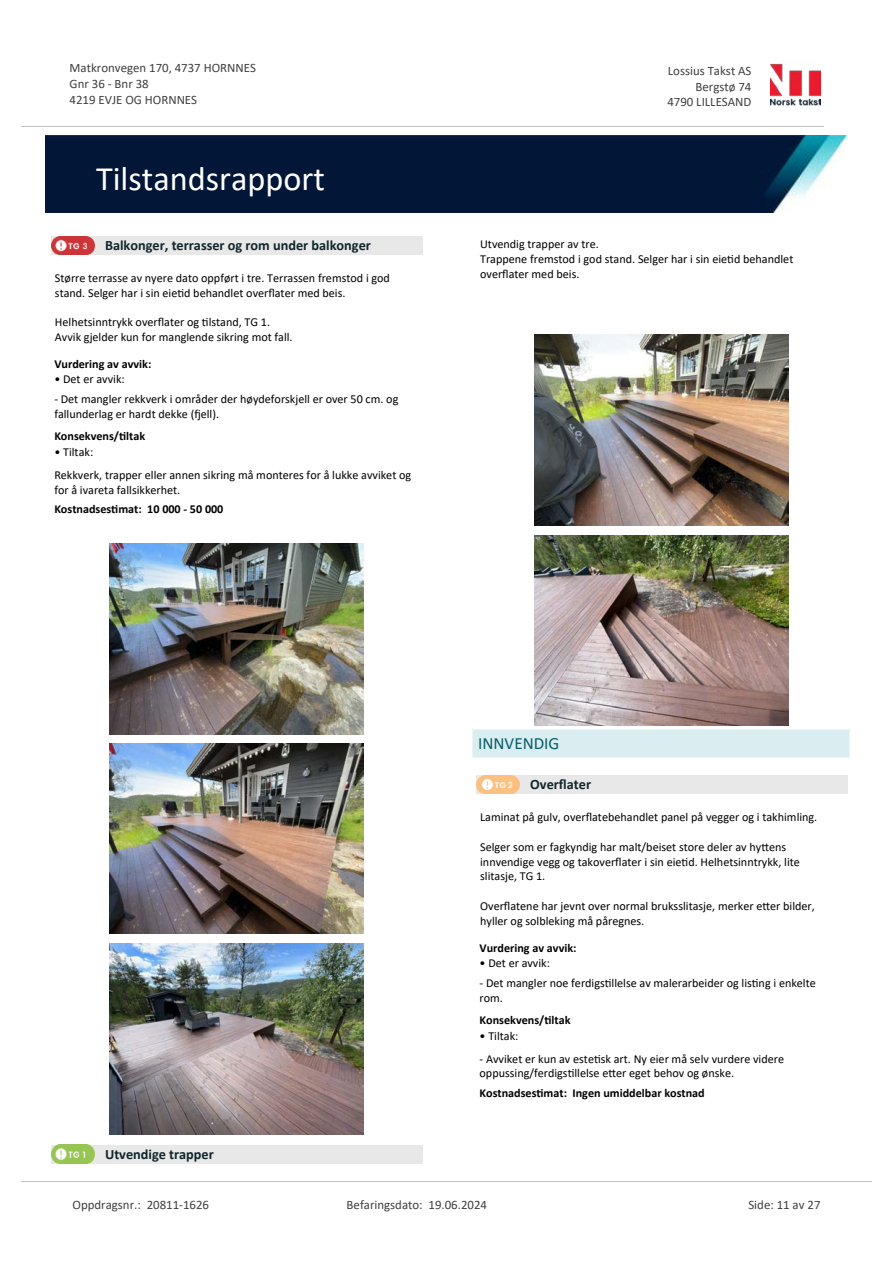
<style>
.page{position:relative;width:893px;height:1263px;background:#fff}
.page>*{position:absolute;margin:0;border:0;box-sizing:border-box;transform-origin:0 0}
.t1{font:34.35px "Calibri";color:#fff}
.t2{font:17.1px "Calibri";color:#065c69}
.t3{font:700 14.25px "Calibri";color:#0f252c}
.t4{font:12.9px/15.8px "Calibri";color:#404040}
.t5{font:12.15px/14.9px "Calibri";color:#000}
.t6{font:700 12.15px "Calibri";color:#000}
</style>
<div class="page">
<div style="left:51px;top:236px;width:372px;height:18px;background:#e8e8e8"></div>
<img style="left:51px;top:236px;width:43px;height:18px">
<img style="left:109px;top:544px;width:254px;height:190px">
<img style="left:109px;top:743px;width:254px;height:191px">
<img style="left:109px;top:943px;width:254px;height:191px">
<div style="left:51px;top:1145px;width:372px;height:18px;background:#e8e8e8"></div>
<img style="left:51px;top:1145px;width:43px;height:18px">
<img style="left:534px;top:335px;width:254px;height:190px">
<img style="left:534px;top:535px;width:254px;height:191px">
<div style="left:472px;top:729px;width:377px;height:29px;background:#daeef2"></div>
<svg style="left:472px;top:730px;width:1px;height:28px"></svg>
<svg style="left:849px;top:729px;width:1px;height:29px"></svg>
<hr style="left:472px;top:729px;width:377px;height:1px;background:#eaf5f7">
<hr style="left:472px;top:758px;width:377px;height:1px;background:#eaf5f7">
<div style="left:477px;top:775px;width:371px;height:19px;background:#e8e8e8"></div>
<svg style="left:481px;top:780px;width:39px;height:14px"></svg>
<img style="left:477px;top:775px;width:42px;height:18px">
<img style="left:770px;top:63px;width:51px;height:43px">
<hr style="left:21px;top:127px;width:802px;height:1px;background:#c0c0c0">
<img style="left:46px;top:135px;width:800px;height:78px">
<hr style="left:21px;top:1181px;width:851px;height:1px;background:#c0c0c0">
<p class="t4" style="left:70px;top:60px;width:188px">Matkronvegen 170, 4737 HORNNES<br>Gnr 36 - Bnr 38<br>4219 EVJE OG HORNNES</p>
<p class="t4" style="left:668px;top:63px;width:85px">Lossius Takst AS</p>
<p class="t4" style="left:695px;top:78px;width:57px">Bergstø 74</p>
<p class="t4" style="left:667px;top:94px;width:86px">4790 LILLESAND</p>
<h1 class="t1" style="left:96px;top:155px;width:230px">Tilstandsrapport</h1>
<p class="t3" style="left:105px;top:235px;width:267px">Balkonger, terrasser og rom under balkonger</p>
<p class="t5" style="left:55px;top:270px;width:337px">Større terrasse av nyere dato oppført i tre. Terrassen fremstod i god stand. Selger har i sin eie琀椀d behandlet over昀氀ater med beis.</p>
<p class="t5" style="left:55px;top:314px;width:239px">Helhetsinntrykk over昀氀ater og 琀椀lstand, TG 1.<br>Avvik gjelder kun for manglende sikring mot fall.</p>
<p class="t6" style="left:54px;top:355px;width:98px">Vurdering av avvik:</p>
<p class="t5" style="left:54px;top:372px;width:72px">• Det er avvik:</p>
<p class="t5" style="left:54px;top:392px;width:346px">- Det mangler rekkverk i områder der høydeforskjell er over 50 cm. og fallunderlag er hardt dekke (昀樀ell).</p>
<p class="t6" style="left:54px;top:428px;width:92px">Konsekvens/琀椀ltak</p>
<p class="t5" style="left:54px;top:440px;width:358px;line-height:22.8px">• Tiltak:<br>Rekkverk, trapper eller annen sikring må monteres for å lukke avviket og</p>
<p class="t5" style="left:54px;top:482px;width:128px">for å ivareta fallsikkerhet.</p>
<p class="t6" style="left:54px;top:500px;width:171px">Kostnadses琀椀mat: 10 000 - 50 000</p>
<p class="t5" style="left:480px;top:236px;width:315px">Utvendig trapper av tre.<br>Trappene fremstod i god stand. Selger har i sin eie琀椀d behandlet over昀氀ater med beis.</p>
<p class="t3" style="left:105px;top:1144px;width:110px">Utvendige trapper</p>
<h2 class="t2" style="left:478px;top:731px;width:83px">INNVENDIG</h2>
<p class="t3" style="left:530px;top:774px;width:62px">Over昀氀ater</p>
<p class="t5" style="left:480px;top:809px;width:339px">Laminat på gulv, over昀氀atebehandlet panel på vegger og i takhimling.</p>
<p class="t5" style="left:480px;top:839px;width:321px">Selger som er fagkyndig har malt/beiset store deler av hy琀琀ens innvendige vegg og takover昀氀ater i sin eie琀椀d. Helhetsinntrykk, lite slitasje, TG 1.</p>
<p class="t5" style="left:480px;top:898px;width:336px">Over昀氀atene har jevnt over normal bruksslitasje, merker e琀琀er bilder, hyller og solbleking må påregnes.</p>
<p class="t6" style="left:480px;top:939px;width:98px">Vurdering av avvik:</p>
<p class="t5" style="left:480px;top:955px;width:72px">• Det er avvik:</p>
<p class="t5" style="left:480px;top:975px;width:338px">- Det mangler noe ferdigs琀椀llelse av malerarbeider og lis琀椀ng i enkelte rom.</p>
<p class="t6" style="left:480px;top:1011px;width:92px">Konsekvens/琀椀ltak</p>
<p class="t5" style="left:480px;top:1028px;width:40px">• Tiltak:</p>
<p class="t5" style="left:480px;top:1051px;width:306px">- Avviket er kun av este琀椀sk art. Ny eier må selv vurdere videre oppussing/ferdigs琀椀llelse e琀琀er eget behov og ønske.</p>
<p class="t6" style="left:480px;top:1084px;width:227px">Kostnadses琀椀mat: Ingen umiddelbar kostnad</p>
<p class="t4" style="left:72px;top:1197px;width:138px">Oppdragsnr.: 20811-1626</p>
<p class="t4" style="left:347px;top:1197px;width:142px">Befaringsdato: 19.06.2024</p>
<p class="t4" style="left:748px;top:1197px;width:74px">Side: 11 av 27</p>
</div>
